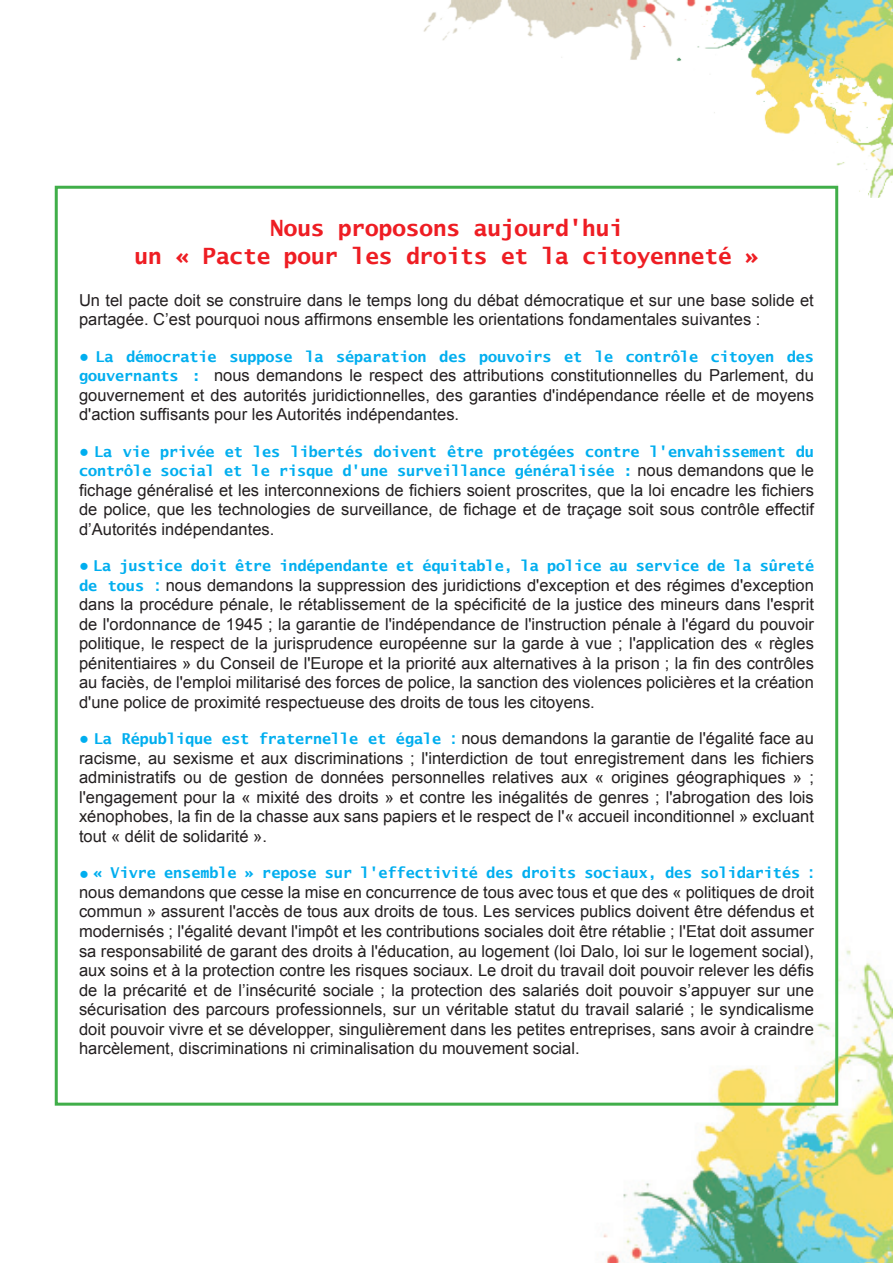
<style>
.page{position:relative;width:893px;height:1263px;background:#fff}
.page>*{position:absolute;margin:0;border:0;box-sizing:border-box;transform-origin:0 0}
.t1{font:700 22.5px/28.2px "Lucida Sans Typewriter";color:#ee1d23;text-align:center}
.t2{font:16.5px/19.5px "Arial";color:#231f20;text-align:justify}
.t3{font:700 15px/19.5px "Lucida Sans Typewriter";color:#00aeef}
.s1{font-family:"Arial";font-size:16.5px}
.s2{font-family:"Lucida Sans Typewriter";font-weight:700;font-size:15px;color:#00aeef}
.s3{font-family:"Arial";font-weight:400;font-size:16.5px;color:#231f20}
.s4{font-weight:700;color:#00aeef}
</style>
<div class="page">
<img style="left:338px;top:0;width:555px;height:198px">
<img style="left:603px;top:865px;width:290px;height:398px">
<h1 class="t1" style="left:135px;top:214px;width:626px">Nous proposons aujourd'hui<br>un « Pacte pour les droits et la citoyenneté »</h1>
<p class="t2" style="left:79px;top:290px;width:736px">Un tel pacte doit se construire dans le temps long du débat démocratique et sur une base solide et partagée. C’est pourquoi nous affirmons ensemble les orientations fondamentales suivantes :</p>
<p class="t3" style="left:79px;top:347px;width:736px"><span class="s1">●</span> La démocratie suppose la séparation des pouvoirs et le contrôle citoyen des</p>
<p class="t2" style="left:79px;top:366px;width:736px"><span class="s2">gouvernants :</span> nous demandons le respect des attributions constitutionnelles du Parlement, du gouvernement et des autorités juridictionnelles, des garanties d'indépendance réelle et de moyens d'action suffisants pour les Autorités indépendantes.</p>
<p class="t3" style="left:79px;top:442px;width:736px"><span class="s1">●</span> La vie privée et les libertés doivent être protégées contre l'envahissement du contrôle social et le risque d'une surveillance généralisée : <span class="s3">nous demandons que le</span></p>
<p class="t2" style="left:79px;top:480px;width:736px">fichage généralisé et les interconnexions de fichiers soient proscrites, que la loi encadre les fichiers de police, que les technologies de surveillance, de fichage et de traçage soit sous contrôle effectif d’Autorités indépendantes.</p>
<p class="t3" style="left:79px;top:556px;width:736px"><span class="s1">●</span> La justice doit être indépendante et équitable, la police au service de la sûreté</p>
<p class="t2" style="left:79px;top:575px;width:736px"><span class="s2">de tous</span> <span class="s4">:</span> nous demandons la suppression des juridictions d'exception et des régimes d'exception dans la procédure pénale, le rétablissement de la spécificité de la justice des mineurs dans l'esprit de l'ordonnance de 1945 ; la garantie de l'indépendance de l'instruction pénale à l'égard du pouvoir politique, le respect de la jurisprudence européenne sur la garde à vue ; l'application des « règles pénitentiaires » du Conseil de l'Europe et la priorité aux alternatives à la prison ; la fin des contrôles au faciès, de l'emploi militarisé des forces de police, la sanction des violences policières et la création d'une police de proximité respectueuse des droits de tous les citoyens.</p>
<p class="t2" style="left:79px;top:729px;width:736px"><span class="s4">●</span> <span class="s2">La République est fraternelle et égale</span> <span class="s4">:</span> nous demandons la garantie de l'égalité face au racisme, au sexisme et aux discriminations ; l'interdiction de tout enregistrement dans les fichiers administratifs ou de gestion de données personnelles relatives aux « origines géographiques » ; l'engagement pour la « mixité des droits » et contre les inégalités de genres ; l'abrogation des lois xénophobes, la fin de la chasse aux sans papiers et le respect de l'« accueil inconditionnel » excluant tout « délit de solidarité ».</p>
<p class="t3" style="left:79px;top:863px;width:736px"><span class="s1">●</span> « Vivre ensemble » repose sur l'effectivité des droits sociaux, des solidarités <span class="s1">:</span></p>
<p class="t2" style="left:79px;top:883px;width:736px">nous demandons que cesse la mise en concurrence de tous avec tous et que des « politiques de droit commun » assurent l'accès de tous aux droits de tous. Les services publics doivent être défendus et modernisés ; l'égalité devant l'impôt et les contributions sociales doit être rétablie ; l'Etat doit assumer sa responsabilité de garant des droits à l'éducation, au logement (loi Dalo, loi sur le logement social), aux soins et à la protection contre les risques sociaux. Le droit du travail doit pouvoir relever les défis de la précarité et de l’insécurité sociale ; la protection des salariés doit pouvoir s’appuyer sur une sécurisation des parcours professionnels, sur un véritable statut du travail salarié ; le syndicalisme doit pouvoir vivre et se développer, singulièrement dans les petites entreprises, sans avoir à craindre harcèlement, discriminations ni criminalisation du mouvement social.</p>
</div>
